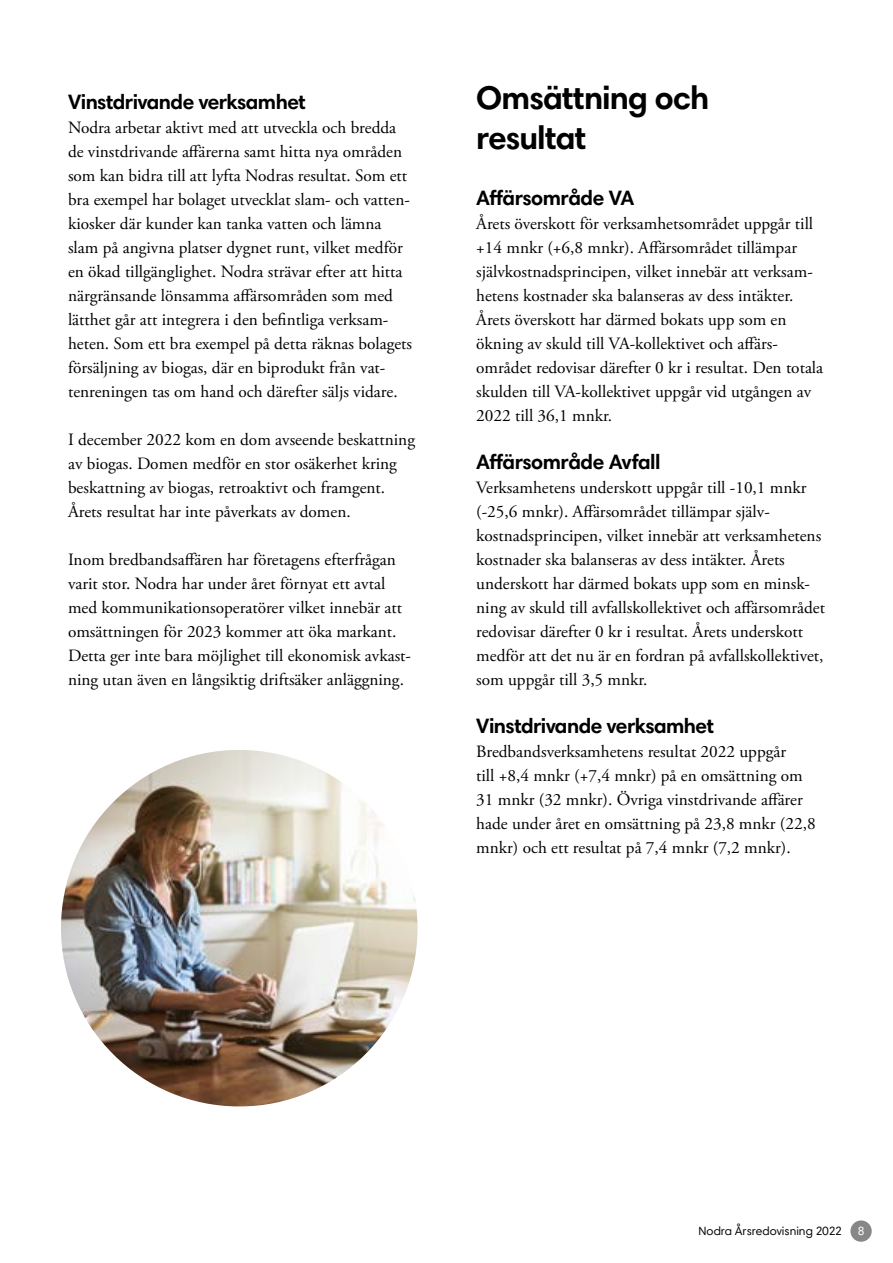
<style>
.page{position:relative;width:893px;height:1263px;background:#fff}
.page>*{position:absolute;margin:0;border:0;box-sizing:border-box;transform-origin:0 0}
.Rubrik_3__H3{font:700 33px/39.6px "Harmonia Sans Std";letter-spacing:-.025em;color:#000}
.Rubrik_4__H4{font:700 21px "Harmonia Sans Std";letter-spacing:-.025em;color:#000}
.Brödtext_inget_avstå{font:17.25px/24px "Adobe Garamond Pro";color:#000}
.Brödtext__p{font:17.25px/24px "Adobe Garamond Pro";color:#000}
.t1{font:12px "Harmonia Sans Std";color:#000}
.t2{font:12px "Harmonia Sans Std";color:#fff}
</style>
<div class="page">
<div style="left:850px;top:1220px;width:22px;height:22px;background:#878787;border-radius:50%"></div>
<img style="left:62px;top:751px;width:355px;height:354px">
<div style="left:52px;top:741px;width:375px;height:374px;border:9px solid #fff;border-radius:50%"></div>
<h4 class="Rubrik_4__H4" style="left:68px;top:89px;width:239px">Vinstdrivande verksamhet</h4>
<p class="Brödtext_inget_avstå" style="left:68px;top:116px;width:346px">Nodra arbetar aktivt med att utveckla och bredda de vinstdrivande affärerna samt hitta nya områden som kan bidra till att lyfta Nodras resultat. Som ett bra exempel har bolaget utvecklat slam- och vatten&shy;kiosker där kunder kan tanka vatten och lämna slam på angivna platser dygnet runt, vilket medför en ökad tillgänglighet. Nodra strävar efter att hitta närgränsande lönsamma affärsområden som med lätthet går att integrera i den befintliga verksam&shy;heten. Som ett bra exempel på detta räknas bolagets försäljning av biogas, där en biprodukt från vat&shy;tenreningen tas om hand och därefter säljs vidare.</p>
<p class="Brödtext__p" style="left:68px;top:428px;width:348px">I december 2022 kom en dom avseende beskattning av biogas. Domen medför en stor osäkerhet kring beskattning av biogas, retroaktivt och framgent.<br>Årets resultat har inte påverkats av domen.</p>
<p class="Brödtext__p" style="left:68px;top:548px;width:345px">Inom bredbandsaffären har företagens efterfrågan varit stor. Nodra har under året förnyat ett avtal med kommunikationsoperatörer vilket innebär att omsättningen för 2023 kommer att öka markant.<br>Detta ger inte bara möjlighet till ekonomisk avkast&shy;ning utan även en långsiktig driftsäker anläggning.</p>
<h3 class="Rubrik_3__H3" style="left:476px;top:77px;width:234px">Omsättning och resultat</h3>
<h4 class="Rubrik_4__H4" style="left:476px;top:185px;width:160px">Affärsområde VA</h4>
<p class="Brödtext_inget_avstå" style="left:476px;top:212px;width:348px">Årets överskott för verksamhetsområdet uppgår till +14 mnkr (+6,8 mnkr). Affärsområdet tillämpar självkostnadsprincipen, vilket innebär att verksam&shy;hetens kostnader ska balanseras av dess intäkter.<br>Årets överskott har därmed bokats upp som en ökning av skuld till VA-kollektivet och affärs&shy;området redovisar därefter 0 kr i resultat. Den totala skulden till VA-kollektivet uppgår vid utgången av 2022 till 36,1 mnkr.</p>
<h4 class="Rubrik_4__H4" style="left:476px;top:449px;width:186px">Affärsområde Avfall</h4>
<p class="Brödtext_inget_avstå" style="left:476px;top:476px;width:350px">Verksamhetens underskott uppgår till -10,1 mnkr (-25,6 mnkr). Affärsområdet tillämpar själv&shy;kostnadsprincipen, vilket innebär att verksamhetens kostnader ska balanseras av dess intäkter. Årets underskott har därmed bokats upp som en minsk&shy;ning av skuld till avfallskollektivet och affärsområdet redovisar därefter 0 kr i resultat. Årets underskott medför att det nu är en fordran på avfallskollektivet, som uppgår till 3,5 mnkr.</p>
<h4 class="Rubrik_4__H4" style="left:476px;top:713px;width:239px">Vinstdrivande verksamhet</h4>
<p class="Brödtext_inget_avstå" style="left:476px;top:740px;width:341px">Bredbandsverksamhetens resultat 2022 uppgår<br>till +8,4 mnkr (+7,4 mnkr) på en omsättning om 31 mnkr (32 mnkr). Övriga vinstdrivande affärer hade under året en omsättning på 23,8 mnkr (22,8 mnkr) och ett resultat på 7,4 mnkr (7,2 mnkr).</p>
<p class="t1" style="left:698px;top:1224px;width:145px">Nodra Årsredovisning 2022</p>
<p class="t2" style="left:858px;top:1224px;width:8px">8</p>
</div>
